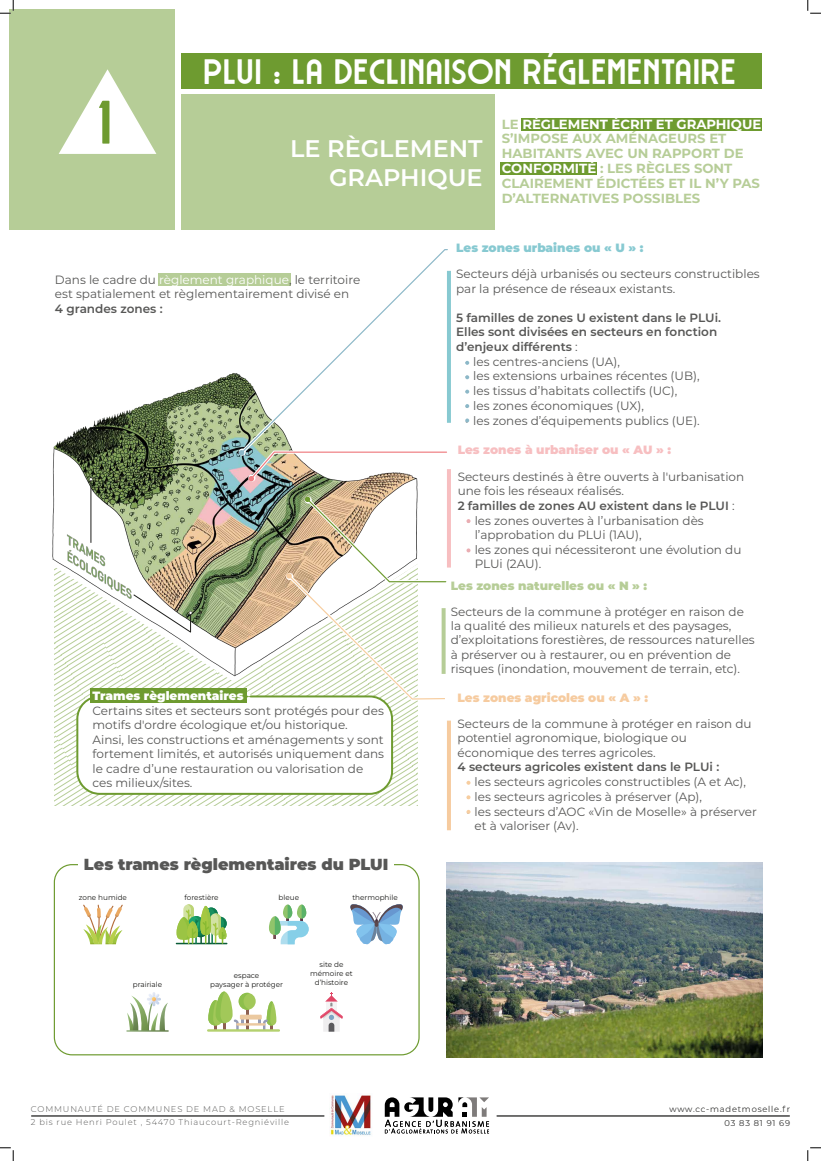
<style>
.page{position:relative;width:821px;height:1161px;background:#fff}
.page>*{position:absolute;margin:0;border:0;box-sizing:border-box;transform-origin:0 0}
.t1{font:60px "Rousseau Deco";color:#6e9b30}
.t2{font:34.4px "Rousseau Deco";color:#fff}
.t3{font:600 24px/28.4px "Montserrat";color:#fff;text-align:right}
.t4{font:900 16px "Montserrat";color:#575756}
.t5{font:700 13.2px/14.8px "Montserrat";color:rgb(110 155 48/.5)}
.t6{font:12px/14.4px "Montserrat";color:#575756}
.t7{font:600 12px/14.4px "Montserrat";color:#575756}
.t8{font:900 12px "Montserrat";color:rgb(239 126 130/.5)}
.t9{font:900 12px "Montserrat";color:rgb(110 155 48/.5)}
.t10{font:900 12px "Montserrat";color:rgb(237 151 63/.5)}
.t11{font:900 12px "Montserrat";color:rgb(15 148 164/.5)}
.t12{font:900 12px "Montserrat";color:#fff}
.t13{font:300 8.32px/13.7px "Montserrat";letter-spacing:.1em;color:#575756}
.t14{font:100 7.24px/8.7px "Montserrat";color:#1d1d1b;text-align:center}
.s1{color:#fff}
.s2{font-weight:400}
.s3{font-weight:600}
</style>
<div class="page">
<img style="left:330px;top:1095px;width:41px;height:41px">
<hr style="left:496px;top:1115px;width:293px;height:1px;background:#575756">
<hr style="left:31px;top:1115px;width:293px;height:1px;background:#575756">
<svg style="left:384px;top:1097px;width:105px;height:36px"></svg>
<svg style="left:54px;top:682px;width:363px;height:123px"></svg>
<div style="left:77px;top:696px;width:315px;height:97px;background:#fff;border-radius:22px"></div>
<div style="left:76px;top:695px;width:317px;height:99px;border:2px solid #6e9b30;border-radius:22px"></div>
<div style="left:90px;top:688px;width:156px;height:15px;background:#6e9b30"></div>
<div style="left:157px;top:273px;width:133px;height:12px;background:#b6cd97"></div>
<div style="left:181px;top:94px;width:313px;height:136px;background:#b6cd97"></div>
<div style="left:181px;top:53px;width:581px;height:36px;background:#6e9b30"></div>
<div style="left:521px;top:118px;width:240px;height:12px;background:#6e9b30"></div>
<div style="left:500px;top:162px;width:96px;height:13px;background:#6e9b30"></div>
<div style="left:10px;top:10px;width:165px;height:220px;background:#b6cd97"></div>
<svg style="left:59px;top:69px;width:97px;height:85px"></svg>
<img style="left:52px;top:373px;width:366px;height:309px">
<svg style="left:132px;top:593px;width:60px;height:40px"></svg>
<hr style="left:90px;top:479px;width:1px;height:63px;background:#1d1d1b">
<svg style="left:89px;top:477px;width:4px;height:4px"></svg>
<svg style="left:447px;top:469px;width:3px;height:98px"></svg>
<svg style="left:447px;top:720px;width:3px;height:110px"></svg>
<svg style="left:237px;top:270px;width:213px;height:187px"></svg>
<svg style="left:240px;top:249px;width:208px;height:199px"></svg>
<img style="left:238px;top:448px;width:211px;height:34px">
<svg style="left:285px;top:495px;width:163px;height:207px"></svg>
<div style="left:54px;top:864px;width:365px;height:191px;border:1px solid #6e9b30;border-radius:18px"></div>
<div style="left:78px;top:855px;width:316px;height:22px;background:#fff"></div>
<svg style="left:83px;top:904px;width:40px;height:40px"></svg>
<hr style="left:176px;top:942px;width:51px;height:2px;background:#0a5c37">
<svg style="left:176px;top:904px;width:50px;height:40px"></svg>
<svg style="left:269px;top:904px;width:39px;height:40px"></svg>
<svg style="left:350px;top:904px;width:52px;height:40px"></svg>
<svg style="left:127px;top:993px;width:41px;height:37px"></svg>
<svg style="left:126px;top:1030px;width:43px;height:1px"></svg>
<svg style="left:266px;top:1001px;width:10px;height:24px"></svg>
<hr style="left:246px;top:1007px;width:2px;height:23px;background:#8d6051">
<svg style="left:234px;top:1019px;width:9px;height:10px"></svg>
<svg style="left:258px;top:1001px;width:15px;height:28px"></svg>
<div style="left:215px;top:991px;width:17px;height:32px;background:#a2c859;border-radius:9px"></div>
<div style="left:238px;top:992px;width:17px;height:17px;background:#a2c859;border-radius:50%"></div>
<hr style="left:207px;top:1029px;width:73px;height:2px;background:#b4d16f">
<svg style="left:208px;top:991px;width:17px;height:39px"></svg>
<svg style="left:238px;top:992px;width:11px;height:17px"></svg>
<div style="left:240px;top:1014px;width:21px;height:5px;background:#ebc9a0"></div>
<hr style="left:236px;top:1023px;width:29px;height:2px;background:#ebc9a0">
<svg style="left:320px;top:992px;width:23px;height:39px"></svg>
<img style="left:446px;top:862px;width:316px;height:195px">
<svg style="left:465px;top:361px;width:4px;height:4px"></svg>
<svg style="left:465px;top:375px;width:4px;height:4px"></svg>
<svg style="left:465px;top:389px;width:4px;height:4px"></svg>
<svg style="left:465px;top:404px;width:4px;height:4px"></svg>
<svg style="left:465px;top:418px;width:4px;height:4px"></svg>
<svg style="left:466px;top:519px;width:4px;height:4px"></svg>
<svg style="left:466px;top:548px;width:4px;height:4px"></svg>
<svg style="left:466px;top:780px;width:4px;height:4px"></svg>
<svg style="left:466px;top:795px;width:4px;height:4px"></svg>
<svg style="left:0;top:0;width:14px;height:14px"></svg>
<svg style="left:0;top:1147px;width:14px;height:13px"></svg>
<svg style="left:807px;top:0;width:13px;height:14px"></svg>
<svg style="left:807px;top:1147px;width:13px;height:13px"></svg>
<h1 class="t1" style="left:99px;top:84px;width:19px">1</h1>
<h2 class="t2" style="left:205px;top:50px;width:534px">PLUI : LA DECLINAISON RÉGLEMENTAIRE</h2>
<h3 class="t3" style="left:290px;top:133px;width:194px">LE RÈGLEMENT<br>GRAPHIQUE</h3>
<p class="t5" style="left:501px;top:116px;width:261px">LE <span class="s1">RÈGLEMENT ÉCRIT ET GRAPHIQUE<br></span>S’IMPOSE AUX AMÉNAGEURS ET<br>HABITANTS AVEC UN RAPPORT DE<br><span class="s1">CONFORMITÉ</span> : LES RÈGLES SONT<br>CLAIREMENT ÉDICTÉES ET IL N’Y PAS<br>D’ALTERNATIVES POSSIBLES</p>
<p class="t6" style="left:55px;top:272px;width:307px">Dans le cadre du <span class="s1">règlement graphique</span>, le territoire est spatialement et règlementairement divisé en</p>
<p class="t7" style="left:55px;top:300px;width:109px">4 grandes zones :</p>
<p class="t12" style="left:92px;top:687px;width:160px">Trames règlementaires :</p>
<p class="t6" style="left:92px;top:703px;width:293px">Certains sites et secteurs sont protégés pour des motifs d'ordre écologique et/ou historique.<br>Ainsi, les constructions et aménagements y sont fortement limités, et autorisés uniquement dans le cadre d’une restauration ou valorisation de ces milieux/sites.</p>
<h3 class="t4" style="left:84px;top:853px;width:306px">Les trames règlementaires du PLUI</h3>
<p class="t14" style="left:79px;top:892px;width:50px">zone humide</p>
<p class="t14" style="left:184px;top:892px;width:36px">forestière</p>
<p class="t14" style="left:278px;top:892px;width:22px">bleue</p>
<p class="t14" style="left:352px;top:892px;width:47px">thermophile</p>
<p class="t14" style="left:133px;top:979px;width:31px">prairiale</p>
<p class="t14" style="left:210px;top:970px;width:74px">espace<br>paysager à protéger</p>
<p class="t14" style="left:310px;top:960px;width:44px">site de mémoire et d’histoire</p>
<p class="t11" style="left:456px;top:240px;width:189px">Les zones urbaines ou « U » :</p>
<p class="t6" style="left:456px;top:266px;width:305px">Secteurs déjà urbanisés ou secteurs constructibles par la présence de réseaux existants.</p>
<p class="t7" style="left:456px;top:310px;width:266px">5 familles de zones U existent dans le PLUi.<br>Elles sont divisées en secteurs en fonction d’enjeux différents <span class="s2">:</span></p>
<p class="t6" style="left:465px;top:353px;width:156px">• les centres-anciens (UA),</p>
<p class="t6" style="left:465px;top:368px;width:236px">• les extensions urbaines récentes (UB),</p>
<p class="t6" style="left:465px;top:383px;width:213px">• les tissus d’habitats collectifs (UC),</p>
<p class="t6" style="left:465px;top:398px;width:180px">• les zones économiques (UX),</p>
<p class="t6" style="left:465px;top:413px;width:236px">• les zones d’équipements publics (UE).</p>
<p class="t8" style="left:457px;top:442px;width:215px">Les zones à urbaniser ou « AU » :</p>
<p class="t6" style="left:457px;top:468px;width:288px;line-height:14.6px">Secteurs destinés à être ouverts à l'urbanisation une fois les réseaux réalisés.<br><span class="s3">2 familles de zones AU existent dans le PLUI</span> :</p>
<p class="t6" style="left:474px;top:512px;width:230px;text-indent:-8px">• les zones ouvertes à l’urbanisation dès l’approbation du PLUi (1AU),</p>
<p class="t6" style="left:474px;top:542px;width:268px;text-indent:-8px">• les zones qui nécessiteront une évolution du<br>PLUi (2AU).</p>
<p class="t9" style="left:450px;top:577px;width:198px">Les zones naturelles ou « N » :</p>
<p class="t6" style="left:450px;top:603px;width:305px">Secteurs de la commune à protéger en raison de la qualité des milieux naturels et des paysages, d’exploitations forestières, de ressources naturelles à préserver ou à restaurer, ou en prévention de risques (inondation, mouvement de terrain, etc).</p>
<p class="t10" style="left:457px;top:689px;width:192px">Les zones agricoles ou « A » :</p>
<p class="t6" style="left:457px;top:716px;width:295px">Secteurs de la commune à protéger en raison du potentiel agronomique, biologique ou économique des terres agricoles.</p>
<p class="t7" style="left:457px;top:759px;width:263px">4 secteurs agricoles existent dans le PLUi :</p>
<p class="t6" style="left:466px;top:774px;width:281px">• les secteurs agricoles constructibles (A et Ac),</p>
<p class="t6" style="left:466px;top:788px;width:237px">• les secteurs agricoles à préserver (Ap),</p>
<p class="t6" style="left:474px;top:803px;width:283px;text-indent:-8px">• les secteurs d’AOC «Vin de Moselle» à préserver et à valoriser (Av).</p>
<p class="t13" style="left:31px;top:1101px;width:260px">COMMUNAUTÉ DE COMMUNES DE MAD &amp; MOSELLE<br>2 bis rue Henri Poulet , 54470 Thiaucourt-Regniéville</p>
<p class="t13" style="left:669px;top:1101px;width:122px;text-align:right">www.cc-madetmoselle.fr<br>03 83 81 91 69</p>
</div>
